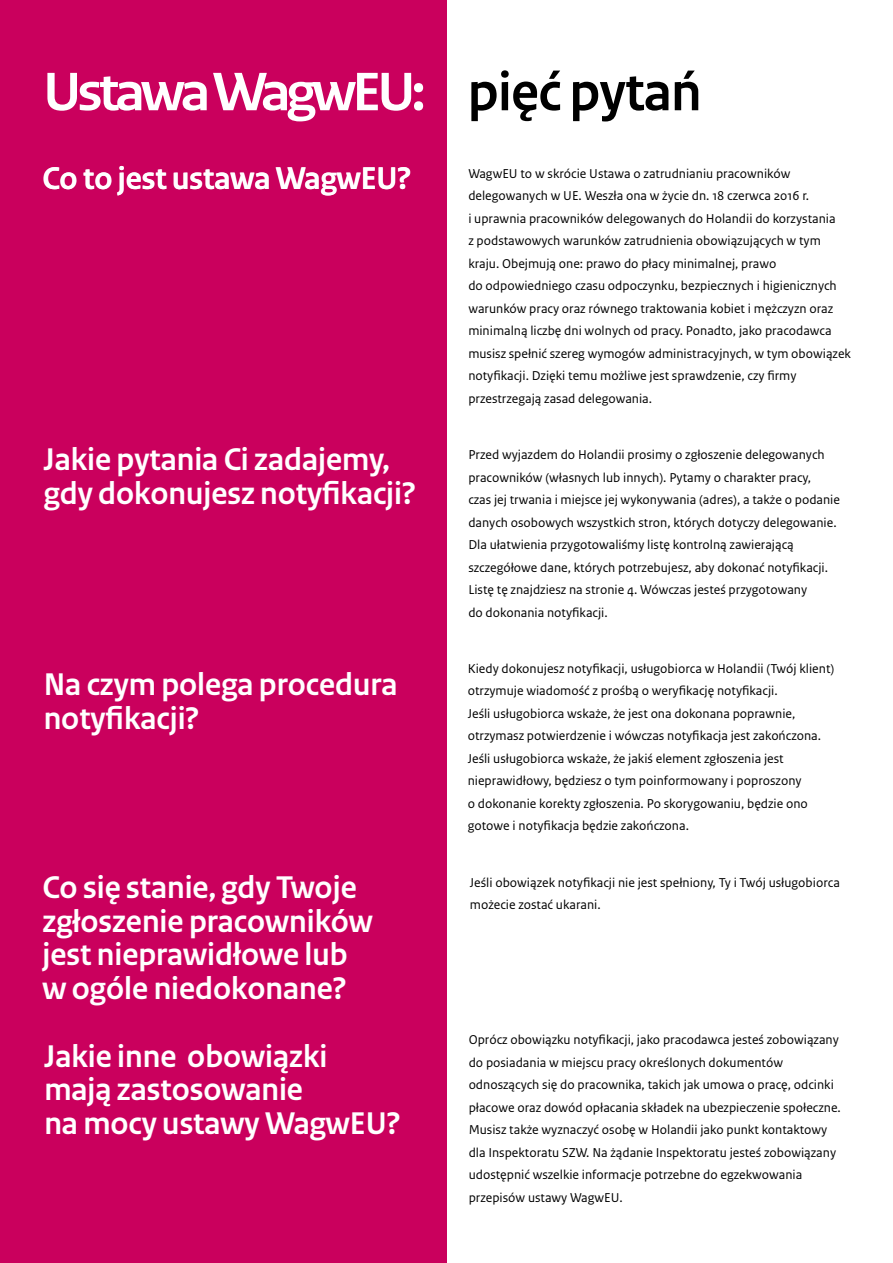
<style>
.page{position:relative;width:893px;height:1263px;background:#fff}
.page>*{position:absolute;margin:0;border:0;box-sizing:border-box;transform-origin:0 0}
.t1{font:700 57px "Rijksoverheid Sans Heading";letter-spacing:-.06em;color:#fff;scale:1.05 1}
.t2{font:700 57px "Rijksoverheid Sans Heading";letter-spacing:-.01em;color:#000}
.t3{font:700 33px/33.8px "Rijksoverheid Sans Heading";color:#fff}
.t4{font:13.5px/22.5px "Rijksoverheid Sans Text";color:#000}
</style>
<div class="page">
<div style="left:0;top:0;width:446px;height:1263px;background:#ca005d"></div>
<h1 class="t1" style="left:43px;top:60px;width:365px">Ustawa WagwEU:</h1>
<h1 class="t2" style="left:468px;top:60px;width:235px">pięć pytań</h1>
<h2 class="t3" style="left:43px;top:162px;width:370px">Co to jest ustawa WagwEU?</h2>
<p class="t4" style="left:468px;top:162px;width:384px">WagwEU to w skrócie Ustawa o zatrudnianiu pracowników delegowanych w UE. Weszła ona w życie dn. 18 czerwca 2016 r.<br>i uprawnia pracowników delegowanych do Holandii do korzystania<br>z podstawowych warunków zatrudnienia obowiązujących w tym kraju. Obejmują one: prawo do płacy minimalnej, prawo<br>do odpowiedniego czasu odpoczynku, bezpiecznych i higienicznych warunków pracy oraz równego traktowania kobiet i mężczyzn oraz minimalną liczbę dni wolnych od pracy. Ponadto, jako pracodawca musisz spełnić szereg wymogów administracyjnych, w tym obowiązek notyfikacji. Dzięki temu możliwe jest sprawdzenie, czy firmy przestrzegają zasad delegowania.</p>
<h2 class="t3" style="left:44px;top:443px;width:374px">Jakie pytania Ci zadajemy, gdy dokonujesz notyfikacji?</h2>
<p class="t4" style="left:468px;top:444px;width:373px">Przed wyjazdem do Holandii prosimy o zgłoszenie delegowanych pracowników (własnych lub innych). Pytamy o charakter pracy,<br>czas jej trwania i miejsce jej wykonywania (adres), a także o podanie danych osobowych wszystkich stron, których dotyczy delegowanie.<br>Dla ułatwienia przygotowaliśmy listę kontrolną zawierającą szczegółowe dane, których potrzebujesz, aby dokonać notyfikacji.<br>Listę tę znajdziesz na stronie 4. Wówczas jesteś przygotowany<br>do dokonania notyfikacji.</p>
<h2 class="t3" style="left:44px;top:668px;width:355px">Na czym polega procedura notyfikacji?</h2>
<p class="t4" style="left:468px;top:657px;width:368px">Kiedy dokonujesz notyfikacji, usługobiorca w Holandii (Twój klient) otrzymuje wiadomość z prośbą o weryfikację notyfikacji.<br>Jeśli usługobiorca wskaże, że jest ona dokonana poprawnie, otrzymasz potwierdzenie i wówczas notyfikacja jest zakończona.<br>Jeśli usługobiorca wskaże, że jakiś element zgłoszenia jest nieprawidłowy, będziesz o tym poinformowany i poproszony<br>o dokonanie korekty zgłoszenia. Po skorygowaniu, będzie ono gotowe i notyfikacja będzie zakończona.</p>
<h2 class="t3" style="left:43px;top:871px;width:332px">Co się stanie, gdy Twoje zgłoszenie pracowników jest nieprawidłowe lub w ogóle niedokonane?</h2>
<p class="t4" style="left:470px;top:871px;width:371px">Jeśli obowiązek notyfikacji nie jest spełniony, Ty i Twój usługobiorca możecie zostać ukarani.</p>
<h2 class="t3" style="left:44px;top:1040px;width:358px">Jakie inne obowiązki mają zastosowanie<br>na mocy ustawy WagwEU?</h2>
<p class="t4" style="left:469px;top:1029px;width:374px">Oprócz obowiązku notyfikacji, jako pracodawca jesteś zobowiązany do posiadania w miejscu pracy określonych dokumentów odnoszących się do pracownika, takich jak umowa o pracę, odcinki płacowe oraz dowód opłacania składek na ubezpieczenie społeczne.<br>Musisz także wyznaczyć osobę w Holandii jako punkt kontaktowy dla Inspektoratu SZW. Na żądanie Inspektoratu jesteś zobowiązany udostępnić wszelkie informacje potrzebne do egzekwowania przepisów ustawy WagwEU.</p>
</div>
